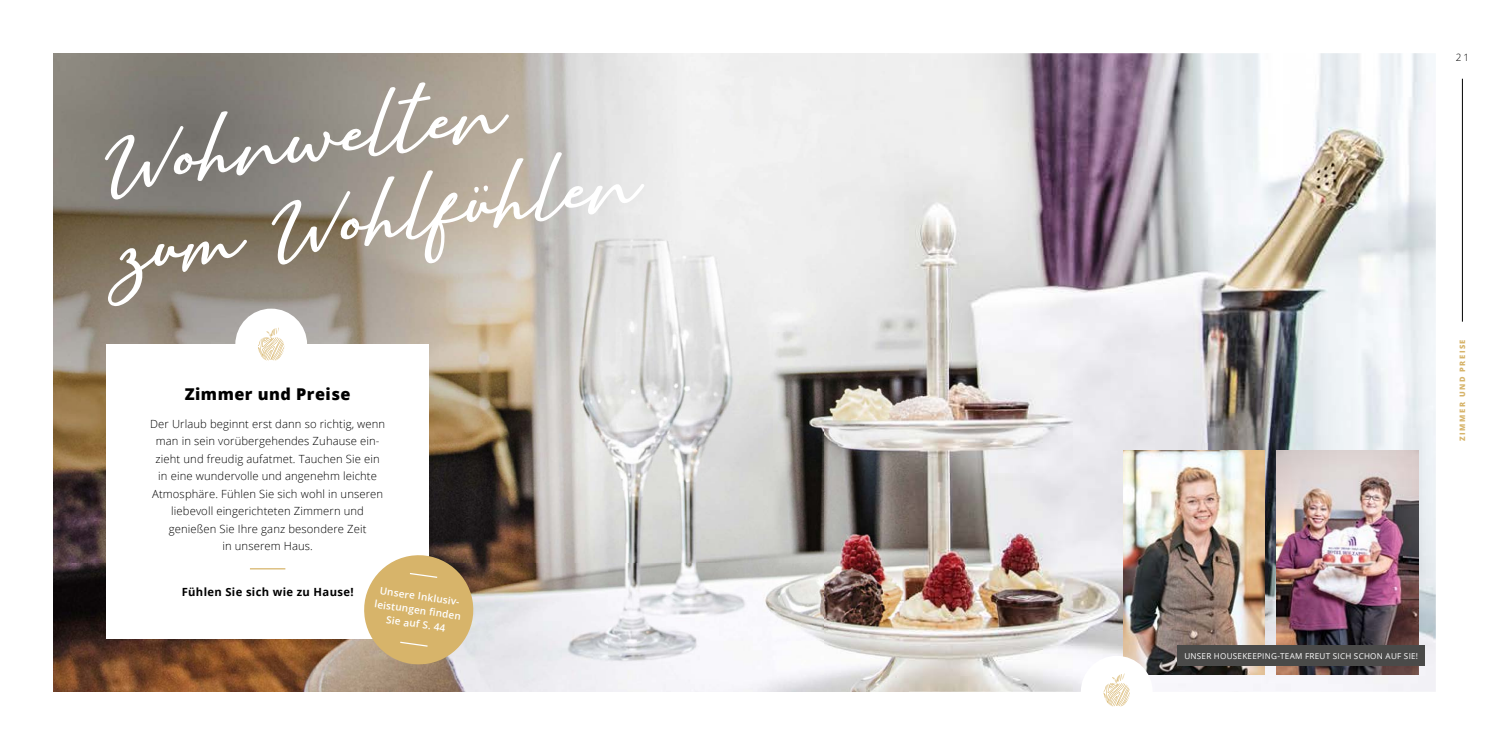
<style>
.page{position:relative;width:1489px;height:745px;background:#fff}
.page>*{position:absolute;margin:0;border:0;box-sizing:border-box;transform-origin:0 0}
.t1{font:106.25px/87.5px "Sallim";color:#fff}
.t2{font:800 16.25px "Open Sans";letter-spacing:.03em;color:#000}
.t3{font:300 11.25px/17.5px "Open Sans";letter-spacing:.01em;color:#000;text-align:center}
.t4{font:700 11.25px "Open Sans";letter-spacing:.03em;color:#000}
.t5{font:600 10px/14px "Open Sans";color:#fff;text-align:center}
.t6{font:300 10px "Open Sans";color:#000}
.t7{font:8.12px "Open Sans";letter-spacing:.03em;color:#fff}
.t8{font:800 7.5px "Open Sans";letter-spacing:.2em;color:#d7b46a}
</style>
<div class="page">
<img style="left:908px;top:53px;width:527px;height:638px">
<img style="left:53px;top:53px;width:855px;height:638px">
<div style="left:106px;top:344px;width:323px;height:294px;background:#fff"></div>
<div style="left:235px;top:308px;width:72px;height:72px;background:#fff;border-radius:50%"></div>
<svg style="left:258px;top:327px;width:26px;height:33px"></svg>
<hr style="left:250px;top:568px;width:35px;height:1px;background:#d7b46a">
<hr style="left:1461px;top:79px;width:1px;height:242px;background:#000">
<img style="left:1276px;top:450px;width:141px;height:223px">
<img style="left:1123px;top:450px;width:141px;height:223px">
<svg style="left:360px;top:550px;width:117px;height:118px;background:#cfb480"></svg>
<div style="left:1080px;top:655px;width:72px;height:72px;background:#fff;border-radius:50%"></div>
<div style="left:1177px;top:645px;width:247px;height:20px;background:#4a4a49"></div>
<svg style="left:1103px;top:673px;width:26px;height:32px"></svg>
<h1 class="t1" style="left:103px;top:133px;width:528px;rotate:-8deg">Wohnwelten zum Wohlfühlen</h1>
<h2 class="t2" style="left:185px;top:381px;width:167px">Zimmer und Preise</h2>
<p class="t3" style="left:150px;top:414px;width:236px">Der Urlaub beginnt erst dann so richtig, wenn man in sein vorübergehendes Zuhause ein&shy;zieht und freudig aufatmet. Tauchen Sie ein in eine wundervolle und angenehm leichte Atmosphäre. Fühlen Sie sich wohl in unseren liebevoll eingerichteten Zimmern und genießen Sie Ihre ganz besondere Zeit<br>in unserem Haus.</p>
<p class="t4" style="left:182px;top:583px;width:173px">Fühlen Sie sich wie zu Hause!</p>
<p class="t5" style="left:377px;top:582px;width:89px;rotate:8deg">Unsere Inklusiv&shy;leistungen fi nden<br>Sie auf S. 44</p>
<p class="t6" style="left:1455px;top:50px;width:15px">21</p>
<p class="t8" style="left:1456px;top:440px;width:103px;rotate:-90deg">ZIMMER UND PREISE</p>
<p class="t7" style="left:1184px;top:649px;width:235px">UNSER HOUSEKEEPING-TEAM FREUT SICH SCHON AUF SIE!</p>
</div>
